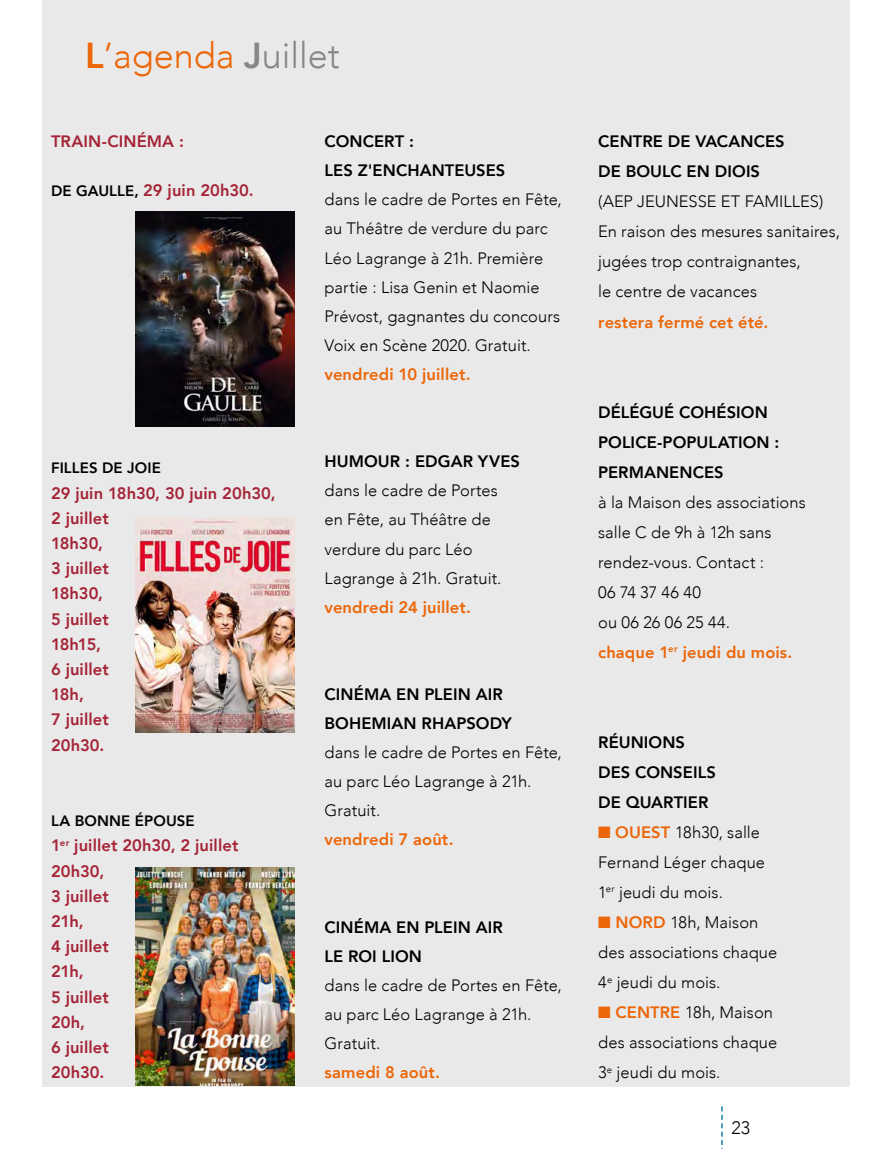
<style>
.page{position:relative;width:893px;height:1149px;background:#fff}
.page>*{position:absolute;margin:0;border:0;box-sizing:border-box;transform-origin:0 0}
.t1{font:300 36px "Avenir";color:#ec6608}
.t2{font:300 18px "Avenir";color:#000}
.t3{font:300 16.5px/30px "Avenir";letter-spacing:.005em;color:#000}
.t4{font:800 16.5px/25.2px "Avenir";letter-spacing:.005em;color:#a52336}
.t5{font:800 16.5px/30px "Avenir";letter-spacing:.005em;color:#000}
.t6{font:800 16.5px "Avenir";letter-spacing:.01em;color:#ec6608}
.t7{font:800 15px "Avenir";letter-spacing:.01em;color:#000}
.s1{font-weight:800}
.s2{font-weight:800;color:#878787}
.s3{color:#878787}
.s4{font-size:15px;color:#000}
.s5{font-weight:800;color:#ec6608}
.s6{color:#ec6608}
</style>
<div class="page">
<svg style="left:721px;top:1106px;width:2px;height:39px"></svg>
<div style="left:43px;top:0;width:807px;height:1086px;background:#e9e9e9"></div>
<img style="left:136px;top:211px;width:159px;height:215px">
<img style="left:135px;top:517px;width:160px;height:214px">
<img style="left:135px;top:867px;width:160px;height:218px">
<h1 class="t1" style="left:85px;top:35px;width:256px"><span class="s1">L</span>’agenda <span class="s2">J</span><span class="s3">uillet</span></h1>
<p class="t4" style="left:51px;top:129px;width:134px">TRAIN-CINÉMA :</p>
<p class="t4" style="left:51px;top:178px;width:204px"><span class="s4">DE GAULLE,</span> 29 juin 20h30.</p>
<p class="t7" style="left:51px;top:456px;width:111px">FILLES DE JOIE</p>
<p class="t4" style="left:51px;top:480px;width:226px">29 juin 18h30, 30 juin 20h30,<br>2 juillet<br>18h30,<br>3 juillet<br>18h30,<br>5 juillet<br>18h15,<br>6 juillet<br>18h,<br>7 juillet<br>20h30.</p>
<p class="t7" style="left:51px;top:809px;width:145px">LA BONNE ÉPOUSE</p>
<p class="t4" style="left:51px;top:832px;width:189px">1<sup>er</sup> juillet 20h30, 2 juillet<br>20h30,<br>3 juillet<br>21h,<br>4 juillet<br>21h,<br>5 juillet<br>20h,<br>6 juillet<br>20h30.</p>
<p class="t5" style="left:325px;top:127px;width:182px;line-height:29.1px">CONCERT :<br>LES Z'ENCHANTEUSES</p>
<p class="t3" style="left:325px;top:185px;width:239px;line-height:29.1px">dans le cadre de Portes en Fête, au Théâtre de verdure du parc<br>Léo Lagrange à 21h. Première partie : Lisa Genin et Naomie<br>Prévost, gagnantes du concours<br>Voix en Scène 2020. Gratuit.</p>
<p class="t6" style="left:325px;top:361px;width:148px">vendredi 10 juillet.</p>
<p class="t5" style="left:325px;top:446px;width:197px">HUMOUR : EDGAR YVES</p>
<p class="t3" style="left:325px;top:476px;width:179px;line-height:29.1px">dans le cadre de Portes en Fête, au Théâtre de verdure du parc Léo<br>Lagrange à 21h. Gratuit.</p>
<p class="t6" style="left:325px;top:594px;width:148px">vendredi 24 juillet.</p>
<p class="t5" style="left:325px;top:679px;width:189px;line-height:29.1px">CINÉMA EN PLEIN AIR<br>BOHEMIAN RHAPSODY</p>
<p class="t3" style="left:325px;top:737px;width:239px;line-height:29.1px">dans le cadre de Portes en Fête, au parc Léo Lagrange à 21h.<br>Gratuit.</p>
<p class="t6" style="left:325px;top:826px;width:130px">vendredi 7 août.</p>
<p class="t5" style="left:325px;top:912px;width:180px;line-height:29.1px">CINÉMA EN PLEIN AIR<br>LE ROI LION</p>
<p class="t3" style="left:325px;top:970px;width:239px;line-height:29.1px">dans le cadre de Portes en Fête, au parc Léo Lagrange à 21h.<br>Gratuit.</p>
<p class="t6" style="left:325px;top:1059px;width:117px">samedi 8 août.</p>
<p class="t5" style="left:598px;top:126px;width:188px">CENTRE DE VACANCES<br>DE BOULC EN DIOIS</p>
<p class="t3" style="left:598px;top:187px;width:244px">(AEP JEUNESSE ET FAMILLES)<br>En raison des mesures sanitaires, jugées trop contraignantes,<br>le centre de vacances</p>
<p class="t6" style="left:598px;top:309px;width:172px">restera fermé cet été.</p>
<p class="t5" style="left:598px;top:397px;width:183px">DÉLÉGUÉ COHÉSION<br>POLICE-POPULATION :<br>PERMANENCES</p>
<p class="t3" style="left:598px;top:487px;width:209px">à la Maison des associations salle C de 9h à 12h sans rendez-vous. Contact :<br>06 74 37 46 40<br>ou 06 26 06 25 44.<br><span class="s5">chaque 1</span><sup>er</sup> <span class="s5">jeudi du mois.</span></p>
<p class="t5" style="left:598px;top:726px;width:119px">RÉUNIONS<br>DES CONSEILS<br>DE QUARTIER</p>
<p class="t3" style="left:598px;top:817px;width:168px"><span class="s6">■</span> <span class="s5">OUEST</span> 18h30, salle<br>Fernand Léger chaque<br>1<sup>er</sup> jeudi du mois.</p>
<p class="t3" style="left:598px;top:907px;width:181px"><span class="s6">■</span> <span class="s5">NORD</span> 18h, Maison des associations chaque<br>4<sup>e</sup> jeudi du mois.</p>
<p class="t3" style="left:598px;top:997px;width:181px"><span class="s6">■</span> <span class="s5">CENTRE</span> 18h, Maison des associations chaque<br>3<sup>e</sup> jeudi du mois.</p>
<p class="t2" style="left:731px;top:1116px;width:20px">23</p>
</div>
